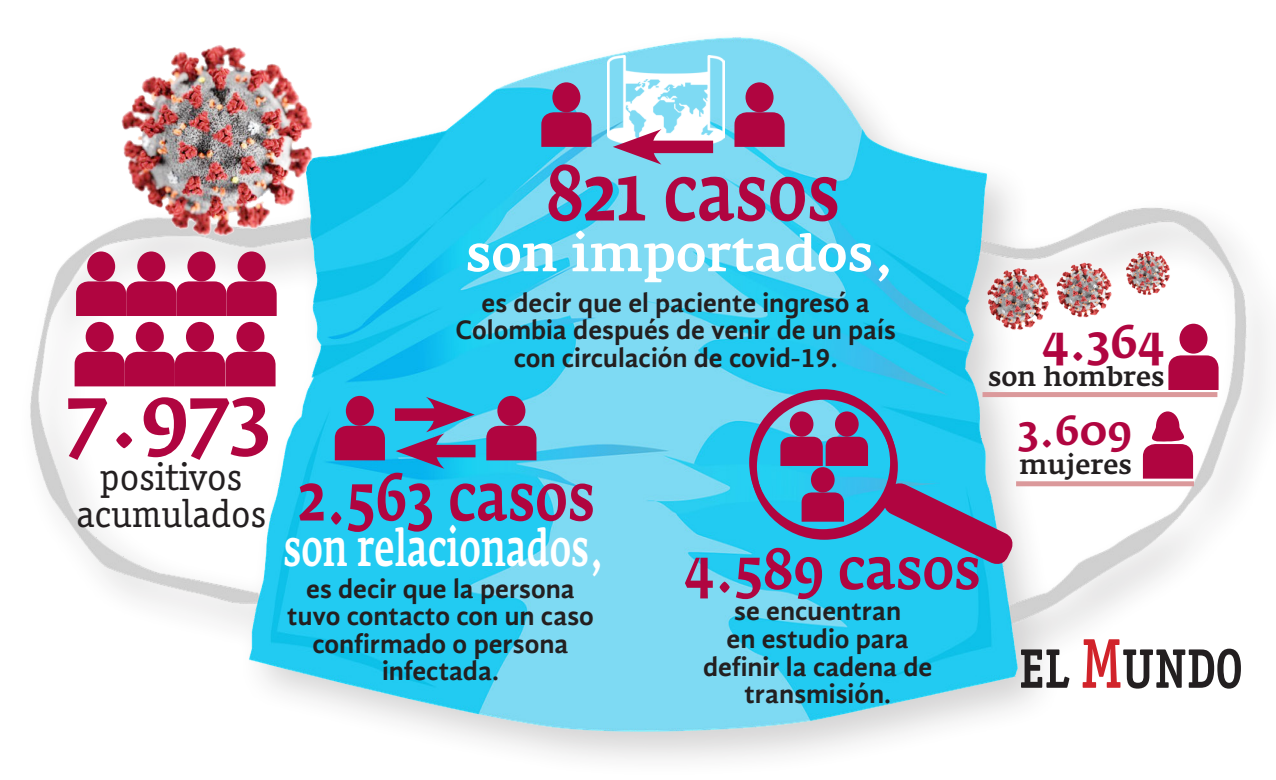
<style>
.page{position:relative;width:1276px;height:780px;background:#fff}
.page>*{position:absolute;margin:0;border:0;box-sizing:border-box;transform-origin:0 0}
.TITULO_GRAFICO{font:500 81.75px "Fedra Serif A Pro";color:#b00540}
.TITULO_GRAFICO-2{font:500 78px "Fedra Serif A Pro";color:#b00540;scale:.82 1}
.t1{font:500 70.75px "Officina Ser ITC Std";color:#231f20;scale:.8 1}
.TITULO_GRAFICO-3{font:500 66.25px "Fedra Serif A Pro";color:#b00540;scale:.8 1}
.TITULO_GRAFICO-4{font:500 57.5px "Fedra Serif A Pro";color:#b00540;scale:.9 1}
.TITULO_GRAFICO-5{font:500 50.75px "Fedra Serif A Pro";color:#fff;scale:.69 1}
.TITULO_GRAFICO-6{font:500 50px "Fedra Serif A Pro";color:#fff}
.TITULO_GRAFICO-7{font:500 46.25px "Fedra Serif A Pro";color:#b00540}
.TITULO_GRAFICO-8{font:500 41.25px "Fedra Serif A Pro";color:#b00540}
.t2{font:39.25px "Officina Ser ITC Std";color:#231f20}
.TEXTOS_GRAFICOS{font:700 27.5px/27.5px "Gandhi Sans";color:#231f20;text-align:center}
.TITULO_GRAFICO-9{font:500 26.25px "Fedra Serif A Pro";color:#231f20}
.s1{color:#d1232a}
</style>
<div class="page">
<img style="left:30px;top:37px;width:1221px;height:722px">
<div style="left:87px;top:251px;width:28px;height:30px;background:#b00540;border-radius:50%"></div>
<svg style="left:541px;top:112px;width:50px;height:35px;background:#aa0f49"></svg>
<div style="left:552px;top:82px;width:28px;height:30px;background:#b00540;border-radius:50%"></div>
<svg style="left:1168px;top:355px;width:50px;height:35px;background:#b4124a"></svg>
<div style="left:1179px;top:324px;width:28px;height:29px;background:#b00540;border-radius:50%"></div>
<svg style="left:1143px;top:411px;width:50px;height:67px"></svg>
<svg style="left:734px;top:112px;width:50px;height:35px;background:#ad1049"></svg>
<div style="left:745px;top:82px;width:28px;height:30px;background:#b00540;border-radius:50%"></div>
<div style="left:86px;top:322px;width:28px;height:30px;background:#b00540;border-radius:50%"></div>
<div style="left:137px;top:251px;width:28px;height:30px;background:#b00540;border-radius:50%"></div>
<div style="left:136px;top:322px;width:28px;height:30px;background:#b00540;border-radius:50%"></div>
<div style="left:187px;top:251px;width:28px;height:30px;background:#b00540;border-radius:50%"></div>
<div style="left:186px;top:322px;width:28px;height:30px;background:#b00540;border-radius:50%"></div>
<svg style="left:76px;top:281px;width:201px;height:35px;background:#b31149"></svg>
<div style="left:238px;top:251px;width:28px;height:30px;background:#b00540;border-radius:50%"></div>
<div style="left:789px;top:411px;width:24px;height:25px;background:#b00540;border-radius:50%"></div>
<svg style="left:780px;top:436px;width:88px;height:30px;background:#a51750"></svg>
<div style="left:835px;top:411px;width:23px;height:25px;background:#b00540;border-radius:50%"></div>
<svg style="left:801px;top:492px;width:43px;height:29px"></svg>
<div style="left:811px;top:467px;width:23px;height:25px;background:#b00540;border-radius:50%"></div>
<div style="left:75px;top:352px;width:200px;height:34px;background:#b00540"></div>
<div style="left:236px;top:322px;width:28px;height:30px;background:#b00540;border-radius:50%"></div>
<img style="left:109px;top:37px;width:224px;height:210px">
<img style="left:980px;top:265px;width:75px;height:68px">
<img style="left:1049px;top:259px;width:68px;height:61px">
<img style="left:1120px;top:248px;width:54px;height:49px">
<div style="left:335px;top:426px;width:50px;height:34px;background:#b00540"></div>
<div style="left:346px;top:396px;width:28px;height:30px;background:#b00540;border-radius:50%"></div>
<div style="left:486px;top:426px;width:50px;height:34px;background:#b00540"></div>
<div style="left:497px;top:396px;width:28px;height:30px;background:#b00540;border-radius:50%"></div>
<svg style="left:395px;top:408px;width:1px;height:13px"></svg>
<svg style="left:396px;top:397px;width:79px;height:72px;background:#617baa"></svg>
<div style="left:749px;top:389px;width:147px;height:146px;border:6px solid #b00540;border-radius:50%"></div>
<div style="left:750px;top:393px;width:148px;height:146px;border:6px solid #b00540;border-radius:50%"></div>
<svg style="left:880px;top:479px;width:136px;height:89px;background:#6f84ae"></svg>
<img style="left:607px;top:56px;width:117px;height:91px">
<div style="left:641px;top:141px;width:72px;height:12px;background:#b00540"></div>
<svg style="left:613px;top:129px;width:48px;height:36px"></svg>
<div style="left:982px;top:392px;width:235px;height:5px;background:#db999b"></div>
<div style="left:1016px;top:481px;width:178px;height:5px;background:#db999b"></div>
<p class="TITULO_GRAFICO" style="left:67px;top:363px;width:206px">7.973</p>
<p class="t2" style="left:100px;top:454px;width:143px">positivos</p>
<p class="t2" style="left:76px;top:491px;width:191px">acumulados</p>
<p class="TITULO_GRAFICO-2" style="left:546px;top:144px;width:359px">821 casos</p>
<p class="TITULO_GRAFICO-6" style="left:466px;top:222px;width:430px">son importados,</p>
<p class="TEXTOS_GRAFICOS" style="left:455px;top:289px;width:442px">es decir que el paciente ingresó a<br>Colombia después de venir de un país con circulación de covid-19.</p>
<p class="TITULO_GRAFICO-3" style="left:298px;top:456px;width:372px">2.563 casos</p>
<p class="TITULO_GRAFICO-5" style="left:283px;top:516px;width:465px">son relacionados,</p>
<p class="TEXTOS_GRAFICOS" style="left:287px;top:574px;width:308px">es decir que la persona tuvo contacto con un caso confirmado o persona infectada.</p>
<p class="TITULO_GRAFICO-4" style="left:684px;top:533px;width:330px">4.589 casos</p>
<p class="TEXTOS_GRAFICOS" style="left:703px;top:597px;width:231px">se encuentran<br>en estudio para definir la cadena de transmisión.</p>
<p class="TITULO_GRAFICO-7" style="left:1042px;top:312px;width:124px">4.364</p>
<p class="TITULO_GRAFICO-9" style="left:988px;top:361px;width:178px">son hombres</p>
<p class="TITULO_GRAFICO-8" style="left:1018px;top:405px;width:115px">3.609</p>
<p class="TITULO_GRAFICO-9" style="left:1019px;top:448px;width:114px">mujeres</p>
<p class="t1" style="left:1019px;top:622px;width:282px">el <span class="s1">M</span>undo</p>
</div>
